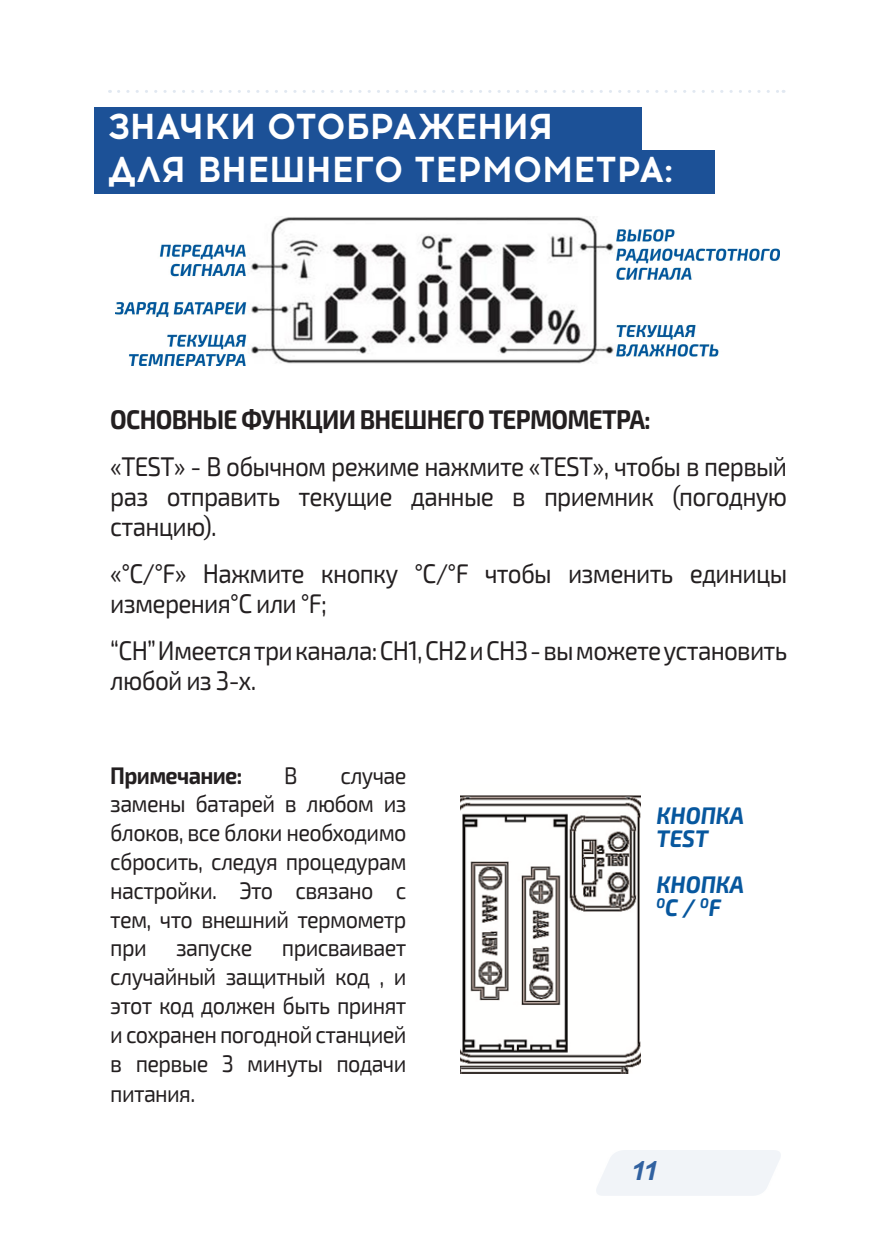
<style>
.page{position:relative;width:893px;height:1259px;background:#fff}
.page>*{position:absolute;margin:0;border:0;box-sizing:border-box;transform-origin:0 0}
.t1{font:700 36px "Acrom";letter-spacing:-.01em;color:#fff}
.t2{font:27px/30px "Exo 2.0";letter-spacing:-.03em;color:#231f20;scale:.9 1}
.t3{font:700 27px "Exo 2.0";letter-spacing:-.03em;color:#231f20;scale:.9 1}
.t4{font:italic 700 26.4px "Arial";color:#1c5197}
.t5{font:24px/28.8px "Exo 2.0";letter-spacing:-.03em;color:#231f20;text-align:justify;scale:.9 1}
.t6{font:italic 700 24px "Exo 2.0";color:#07579e;scale:.92 1}
.t7{font:700 24px "Exo 2.0";letter-spacing:-.03em;color:#231f20;scale:.9 1}
</style>
<div class="page">
<svg style="left:118px;top:90px;width:666px;height:3px"></svg>
<div style="left:94px;top:150px;width:621px;height:44px;background:#1c5197"></div>
<div style="left:94px;top:107px;width:547px;height:43px;background:#1c5197"></div>
<img style="left:115px;top:217px;width:664px;height:149px">
<img style="left:460px;top:795px;width:180px;height:278px">
<p class="t1" style="left:108px;top:101px;width:447px">ЗНАЧКИ ОТОБРАЖЕНИЯ</p>
<p class="t1" style="left:108px;top:144px;width:567px">ДЛЯ ВНЕШНЕГО ТЕРМОМЕТРА:</p>
<p class="t3" style="left:110px;top:404px;width:602px">ОСНОВНЫЕ ФУНКЦИИ ВНЕШНЕГО ТЕРМОМЕТРА:</p>
<p class="t2" style="left:110px;top:452px;width:754px;text-align:justify">«TEST» - В обычном режиме нажмите «TEST», чтобы в первый раз отправить текущие данные в приемник (погодную станцию).</p>
<p class="t2" style="left:110px;top:559px;width:754px">«°С/°F» Нажмите кнопку °С/°F чтобы изменить единицы измерения°С или °F;</p>
<p class="t2" style="left:110px;top:636px;width:754px">“СН” Имеется три канала: CH1, СН2 и СНЗ - вы можете установить любой из 3-х.</p>
<p class="t7" style="left:110px;top:761px;width:148px">Примечание:</p>
<p class="t5" style="left:284px;top:761px;width:16px">В</p>
<p class="t5" style="left:110px;top:761px;width:331px;text-indent:230px">случае замены батарей в любом из блоков, все блоки необходимо сбросить, следуя процедурам настройки. Это связано с тем, что внешний термометр при запуске присваивает случайный защитный код , и этот код должен быть принят и сохранен погодной станцией в первые 3 минуты подачи питания.</p>
<p class="t6" style="left:657px;top:801px;width:97px">КНОПКА</p>
<p class="t6" style="left:657px;top:824px;width:58px">TEST</p>
<p class="t6" style="left:657px;top:870px;width:97px">КНОПКА</p>
<p class="t6" style="left:657px;top:893px;width:72px"><sup>O</sup>C / <sup>O</sup>F</p>
<p class="t4" style="left:630px;top:1153px;width:29px">11</p>
</div>
